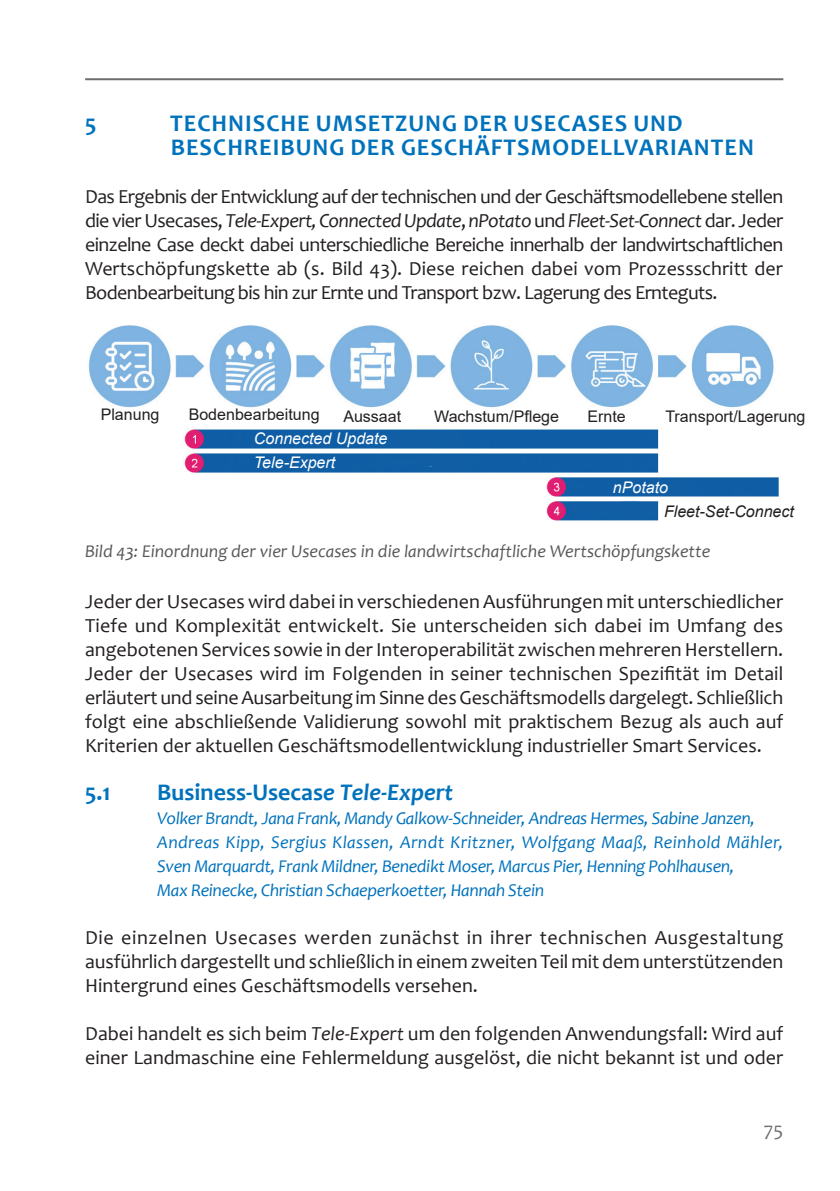
<style>
.page{position:relative;width:840px;height:1191px;background:#fff}
.page>*{position:absolute;margin:0;border:0;box-sizing:border-box;transform-origin:0 0}
.Edition_Kapitelübers{font:700 24px/24px "Candara";letter-spacing:.04em;color:#0072bc}
.Edition_Kapitelübers-2{font:700 24px "Candara";color:#0072bc}
.Edition_Kapitelübers-3{font:20px/24px "Candara";color:#231f20;text-align:justify}
.t1{font:20px "Candara";color:#6c6d70}
.t2{font:italic 18px/24px "Candara";letter-spacing:-.02em;color:#0072bc}
.Edition_Bildbeschrif{font:italic 18px "Candara";color:#57585a}
.Edition_Zwischenüber{font:16px "Arial";color:#231f20}
.Edition_Zwischenüber-2{font:italic 16px "Arial";color:#fff}
.Edition_Zwischenüber-3{font:italic 16px "Arial";color:#231f20}
.s1{font-style:italic}
</style>
<div class="page">
<hr style="left:85px;top:78px;width:697px;height:2px;background:#6c6d70">
<img style="left:88px;top:326px;width:691px;height:195px">
<p class="Edition_Kapitelübers" style="left:85px;top:111px;width:13px">5</p>
<p class="Edition_Kapitelübers" style="left:170px;top:111px;width:585px">TECHNISCHE UMSETZUNG DER USECASES UND<br>BESCHREIBUNG DER GESCHÄFTSMODELLVARIANTEN</p>
<p class="Edition_Kapitelübers-3" style="left:85px;top:184px;width:699px">Das Ergebnis der Entwicklung auf der technischen und der Geschäftsmodellebene stellen die vier Usecases, <span class="s1">Tele-Expert, Connected Update</span>, <span class="s1">nPotato</span> und <span class="s1">Fleet-Set-Connect</span> dar. Jeder einzelne Case deckt dabei unterschiedliche Bereiche innerhalb der landwirtschaftlichen Wertschöpfungskette ab (s. Bild 43). Diese reichen dabei vom Prozessschritt der Bodenbearbeitung bis hin zur Ernte und Transport bzw. Lagerung des Ernteguts.</p>
<p class="Edition_Zwischenüber" style="left:101px;top:403px;width:60px">Planung</p>
<p class="Edition_Zwischenüber" style="left:189px;top:403px;width:132px">Bodenbearbeitung</p>
<p class="Edition_Zwischenüber" style="left:343px;top:405px;width:59px">Aussaat</p>
<p class="Edition_Zwischenüber" style="left:434px;top:405px;width:126px">Wachstum/Pflege</p>
<p class="Edition_Zwischenüber" style="left:587px;top:405px;width:40px">Ernte</p>
<p class="Edition_Zwischenüber-2" style="left:254px;top:452px;width:83px">Tele-Expert</p>
<p class="Edition_Zwischenüber-2" style="left:254px;top:428px;width:135px">Connected Update</p>
<p class="Edition_Zwischenüber" style="left:665px;top:405px;width:141px">Transport/Lagerung</p>
<p class="Edition_Zwischenüber-2" style="left:612px;top:476px;width:57px">nPotato</p>
<p class="Edition_Zwischenüber-3" style="left:663px;top:500px;width:131px">Fleet-Set-Connect</p>
<p class="Edition_Bildbeschrif" style="left:85px;top:539px;width:626px">Bild 43: Einordnung der vier Usecases in die landwirtschaftliche Wertschöpfungskette</p>
<p class="Edition_Kapitelübers-3" style="left:85px;top:589px;width:699px">Jeder der Usecases wird dabei in verschiedenen Ausführungen mit unterschiedlicher Tiefe und Komplexität entwickelt. Sie unterscheiden sich dabei im Umfang des angebotenen Services sowie in der Interoperabilität zwischen mehreren Herstellern.<br>Jeder der Usecases wird im Folgenden in seiner technischen Spezifität im Detail erläutert und seine Ausarbeitung im Sinne des Geschäftsmodells dargelegt. Schließlich folgt eine abschließende Validierung sowohl mit praktischem Bezug als auch auf Kriterien der aktuellen Geschäftsmodellentwicklung industrieller Smart Services.</p>
<p class="Edition_Kapitelübers" style="left:85px;top:780px;width:27px">5.1</p>
<p class="Edition_Kapitelübers-2" style="left:157px;top:777px;width:297px">Business-Usecas<span class="s1">e Tele-Expert</span></p>
<p class="t2" style="left:157px;top:806px;width:599px">Volker Brandt, Jana Frank, Mandy Galkow-Schneider, Andreas Hermes, Sabine Janzen,</p>
<p class="t2" style="left:157px;top:830px;width:627px">Andreas Kipp, Sergius Klassen, Arndt Kritzner, Wolfgang Maaß, Reinhold Mähler,<br>Sven Marquardt, Frank Mildner, Benedikt Moser, Marcus Pier, Henning Pohlhausen,</p>
<p class="t2" style="left:157px;top:878px;width:388px">Max Reinecke, Christian Schaeperkoetter, Hannah Stein</p>
<p class="Edition_Kapitelübers-3" style="left:85px;top:925px;width:699px">Die einzelnen Usecases werden zunächst in ihrer technischen Ausgestaltung ausführlich dargestellt und schließlich in einem zweiten Teil mit dem unterstützenden Hintergrund eines Geschäftsmodells versehen.</p>
<p class="Edition_Kapitelübers-3" style="left:85px;top:1021px;width:699px">Dabei handelt es sich beim <span class="s1">Tele-Expert</span> um den folgenden Anwendungsfall: Wird auf einer Landmaschine eine Fehlermeldung ausgelöst, die nicht bekannt ist und oder</p>
<p class="t1" style="left:763px;top:1117px;width:21px">75</p>
</div>
